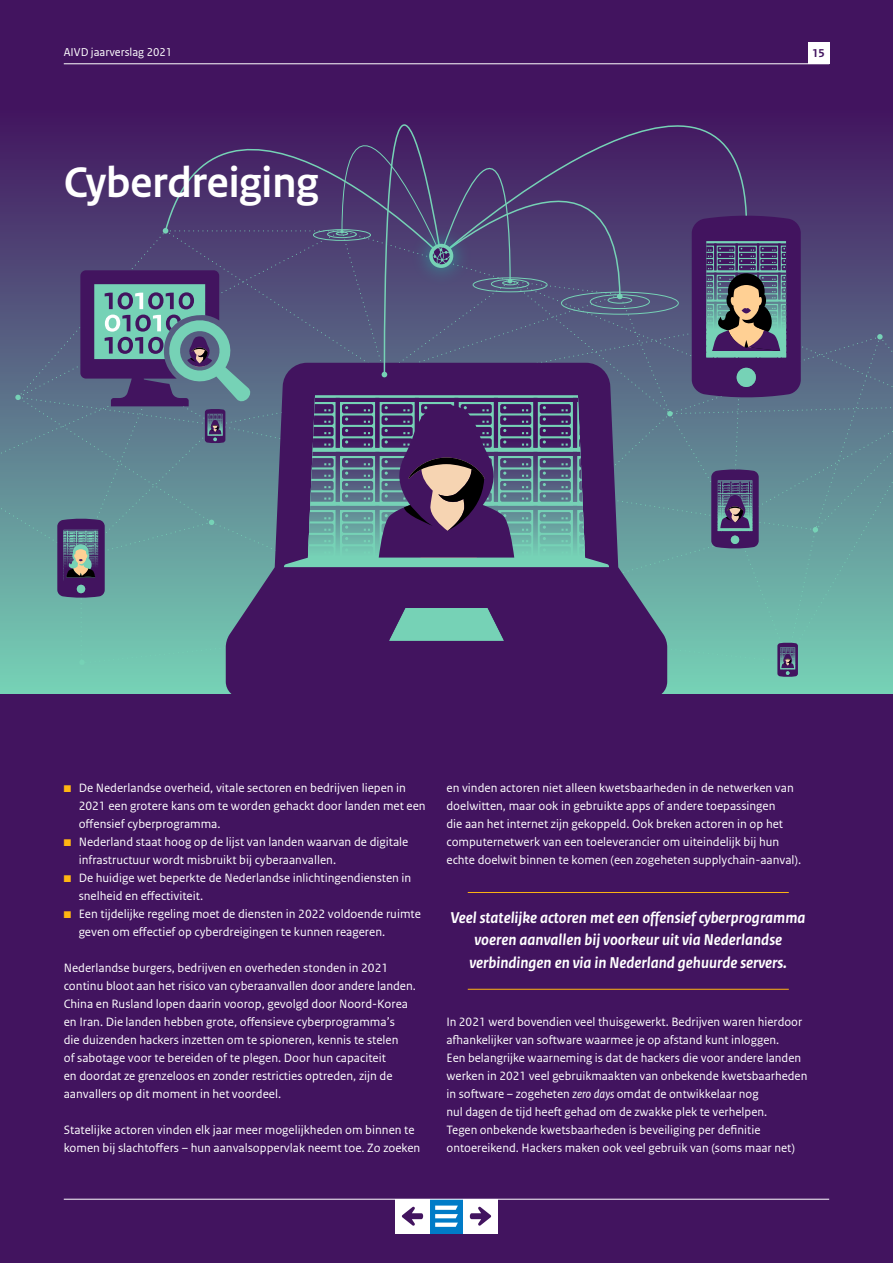
<style>
.page{position:relative;width:893px;height:1263px;background:#42145f}
.page>*{position:absolute;margin:0;border:0;box-sizing:border-box;transform-origin:0 0}
.H3_-_Kop_uitgelicht{font:700 45px "Rijksoverheid Sans Heading";color:#fff}
.P_-_Streamer_in_body{font:italic 700 16.5px/22.5px "Rijksoverheid Sans Text";color:#fff;text-align:center}
.P_-_Bodytekst_diap_8{font:12.75px/18px "Rijksoverheid Sans Text";color:#fff}
.P_-_Bodytekst_opsomm{font:12.75px/18px "Rijksoverheid Sans Text";color:#fff}
.t1{font:12px "Rijksoverheid Sans Text Regular 3";color:#fff}
.t2{font:700 12px "Rijksoverheid Sans Text";color:#42145f}
.s1{color:#ffb612}
.s2{font-style:italic}
</style>
<div class="page">
<svg style="left:0;top:124px;width:893px;height:553px"></svg>
<hr style="left:468px;top:892px;width:321px;height:1px;background:#ffb612">
<hr style="left:468px;top:989px;width:321px;height:1px;background:#ffb612">
<hr style="left:64px;top:63px;width:765px;height:1px;background:#fff">
<div style="left:808px;top:43px;width:21px;height:21px;background:#fff"></div>
<div style="left:429px;top:1199px;width:34px;height:34px;background:#007bc7"></div>
<svg style="left:435px;top:1205px;width:23px;height:22px"></svg>
<div style="left:395px;top:1199px;width:34px;height:34px;background:#fff"></div>
<svg style="left:402px;top:1207px;width:21px;height:19px"></svg>
<div style="left:463px;top:1199px;width:34px;height:34px;background:#fff"></div>
<svg style="left:470px;top:1207px;width:21px;height:19px"></svg>
<hr style="left:64px;top:1199px;width:765px;height:1px;background:#fff">
<p class="t1" style="left:64px;top:46px;width:110px">AIVD jaarverslag 2021</p>
<p class="t2" style="left:812px;top:46px;width:14px">15</p>
<h3 class="H3_-_Kop_uitgelicht" style="left:64px;top:157px;width:256px">Cyberdreiging</h3>
<p class="P_-_Bodytekst_opsomm" style="left:79px;top:779px;width:348px;text-indent:-15px"><span class="s1">■</span> De Nederlandse overheid, vitale sectoren en bedrijven liepen in<br>2021 een grotere kans om te worden gehackt door landen met een offensief cyberprogramma.</p>
<p class="P_-_Bodytekst_opsomm" style="left:79px;top:833px;width:331px;text-indent:-15px"><span class="s1">■</span> Nederland staat hoog op de lijst van landen waarvan de digitale infrastructuur wordt misbruikt bij cyberaanvallen.</p>
<p class="P_-_Bodytekst_opsomm" style="left:79px;top:869px;width:334px;text-indent:-15px"><span class="s1">■</span> De huidige wet beperkte de Nederlandse inlichtingendiensten in snelheid en effectiviteit.</p>
<p class="P_-_Bodytekst_opsomm" style="left:79px;top:905px;width:344px;text-indent:-15px"><span class="s1">■</span> Een tijdelijke regeling moet de diensten in 2022 voldoende ruimte geven om effectief op cyberdreigingen te kunnen reageren.</p>
<p class="P_-_Bodytekst_diap_8" style="left:64px;top:959px;width:354px">Nederlandse burgers, bedrijven en overheden stonden in 2021 continu bloot aan het risico van cyberaanvallen door andere landen.<br>China en Rusland lopen daarin voorop, gevolgd door Noord-Korea en Iran. Die landen hebben grote, offensieve cyberprogramma’s<br>die duizenden hackers inzetten om te spioneren, kennis te stelen<br>of sabotage voor te bereiden of te plegen. Door hun capaciteit<br>en doordat ze grenzeloos en zonder restricties optreden, zijn de aanvallers op dit moment in het voordeel.</p>
<p class="P_-_Bodytekst_diap_8" style="left:64px;top:1121px;width:358px">Statelijke actoren vinden elk jaar meer mogelijkheden om binnen te komen bij slachtoffers – hun aanvalsoppervlak neemt toe. Zo zoeken</p>
<p class="P_-_Bodytekst_diap_8" style="left:446px;top:779px;width:356px">en vinden actoren niet alleen kwetsbaarheden in de netwerken van doelwitten, maar ook in gebruikte apps of andere toepassingen<br>die aan het internet zijn gekoppeld. Ook breken actoren in op het computernetwerk van een toeleverancier om uiteindelijk bij hun echte doelwit binnen te komen (een zogeheten supplychain-aanval).</p>
<p class="P_-_Streamer_in_body" style="left:451px;top:906px;width:356px">Veel statelijke actoren met een offensief cyberprogramma voeren aanvallen bij voorkeur uit via Nederlandse verbindingen en via in Nederland gehuurde servers.</p>
<p class="P_-_Bodytekst_diap_8" style="left:446px;top:1013px;width:357px">In 2021 werd bovendien veel thuisgewerkt. Bedrijven waren hierdoor afhankelijker van software waarmee je op afstand kunt inloggen.</p>
<p class="P_-_Bodytekst_diap_8" style="left:446px;top:1049px;width:362px">Een belangrijke waarneming is dat de hackers die voor andere landen werken in 2021 veel gebruikmaakten van onbekende kwetsbaarheden in software – zogeheten <span class="s2">zero days</span> omdat de ontwikkelaar nog<br>nul dagen de tijd heeft gehad om de zwakke plek te verhelpen.<br>Tegen onbekende kwetsbaarheden is beveiliging per definitie ontoereikend. Hackers maken ook veel gebruik van (soms maar net)</p>
</div>
